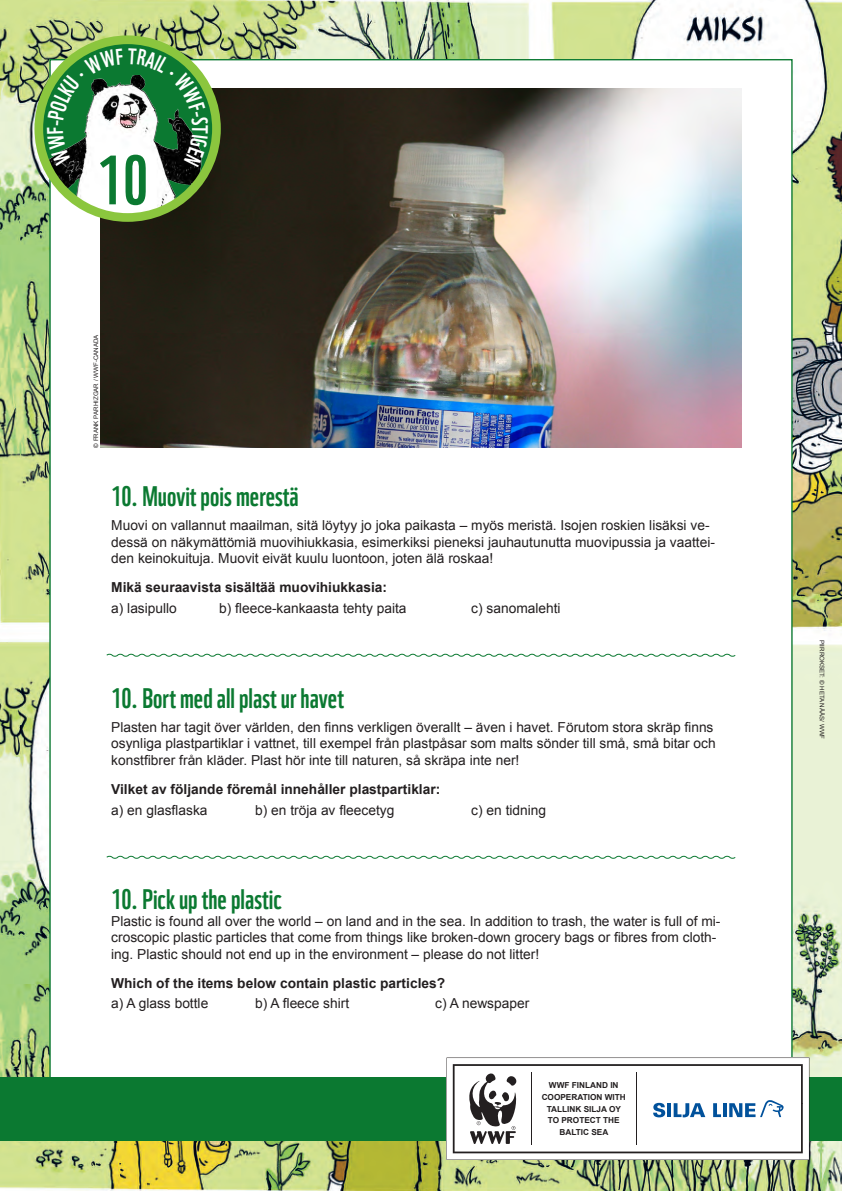
<style>
.page{position:relative;width:842px;height:1191px;background:#fff}
.page>*{position:absolute;margin:0;border:0;box-sizing:border-box;transform-origin:0 0}
.t1{font:67.7px "WWF";color:#0b7931}
.OTS{font:27.5px "WWF";color:#0b7931}
.LEIPIS_SE{font:27.5px "WWF";color:#0b7931}
.LEIPIS_SE-2{font:13.8px/16.5px "Arial";color:#231f20}
.Leipis{font:13.8px/16.5px "Arial";color:#231f20}
.LEIPIS_ENG{font:13.8px/16.5px "Arial";color:#231f20}
.LEIPIS_SE-3{font:700 13.8px "Arial";color:#231f20}
.LEIPIS_ENG-2{font:700 13.8px "Arial";color:#231f20}
.Leipis-2{font:700 13.8px "Arial";color:#231f20}
.t2{font:700 8.2px/11.7px "Arial";color:#231f20;text-align:center}
.t3{font:6.2px "Arial";color:#231f20}
</style>
<div class="page">
<img style="left:0;top:0;width:842px;height:1191px">
<div style="left:49px;top:59px;width:744px;height:1069px;background:#fff;border:1px solid #0b7931"></div>
<img style="left:100px;top:89px;width:642px;height:359px">
<svg style="left:106px;top:653px;width:630px;height:4px"></svg>
<svg style="left:106px;top:855px;width:630px;height:4px"></svg>
<img style="left:39px;top:75px;width:164px;height:142px">
<div style="left:34px;top:35px;width:187px;height:187px;border:9px solid #8bc63e;border-radius:50%"></div>
<div style="left:0;top:1077px;width:842px;height:63px;background:#0b7931"></div>
<svg style="left:447px;top:1057px;width:362px;height:103px"></svg>
<svg style="left:47px;top:48px;width:161px;height:119px"></svg>
<p class="t1" style="left:97px;top:127px;width:53px">10</p>
<p class="t3" style="left:92px;top:448px;width:115px;rotate:-90deg">© FRANK PARHIZGAR / WWF-CANADA</p>
<p class="OTS" style="left:111px;top:474px;width:189px">10. Muovit pois merestä</p>
<p class="Leipis" style="left:111px;top:517px;width:605px">Muovi on vallannut maailman, sitä löytyy jo joka paikasta – myös meristä. Isojen roskien lisäksi ve&shy;dessä on näkymättömiä muovihiukkasia, esimerkiksi pieneksi jauhautunutta muovipussia ja vaattei&shy;den keinokuituja. Muovit eivät kuulu luontoon, joten älä roskaa!</p>
<p class="Leipis-2" style="left:111px;top:578px;width:277px">Mikä seuraavista sisältää muovihiukkasia:</p>
<p class="Leipis" style="left:111px;top:600px;width:67px">a) lasipullo</p>
<p class="Leipis" style="left:219px;top:600px;width:189px">b) fleece-kankaasta tehty paita</p>
<p class="Leipis" style="left:471px;top:600px;width:91px">c) sanomalehti</p>
<p class="OTS" style="left:111px;top:676px;width:234px">10. Bort med all plast ur havet</p>
<p class="LEIPIS_SE-2" style="left:111px;top:719px;width:606px">Plasten har tagit över världen, den finns verkligen överallt – även i havet. Förutom stora skräp finns osynliga plastpartiklar i vattnet, till exempel från plastpåsar som malts sönder till små, små bitar och konstfibrer från kläder. Plast hör inte till naturen, så skräpa inte ner!</p>
<p class="LEIPIS_SE-3" style="left:111px;top:780px;width:331px">Vilket av följande föremål innehåller plastpartiklar:</p>
<p class="LEIPIS_SE-2" style="left:111px;top:801px;width:98px">a) en glasflaska</p>
<p class="LEIPIS_SE-2" style="left:255px;top:801px;width:141px">b) en tröja av fleecetyg</p>
<p class="LEIPIS_SE-2" style="left:471px;top:801px;width:76px">c) en tidning</p>
<p class="LEIPIS_SE" style="left:111px;top:878px;width:172px">10. Pick up the plastic</p>
<p class="LEIPIS_ENG" style="left:111px;top:913px;width:611px">Plastic is found all over the world – on land and in the sea. In addition to trash, the water is full of mi&shy;croscopic plastic particles that come from things like broken-down grocery bags or fibres from cloth&shy;ing. Plastic should not end up in the environment – please do not litter!</p>
<p class="LEIPIS_ENG-2" style="left:111px;top:974px;width:335px">Which of the items below contain plastic particles?</p>
<p class="LEIPIS_ENG" style="left:111px;top:995px;width:99px">a) A glass bottle</p>
<p class="LEIPIS_ENG" style="left:255px;top:995px;width:96px">b) A fleece shirt</p>
<p class="LEIPIS_ENG" style="left:435px;top:995px;width:96px">c) A newspaper</p>
<p class="t2" style="left:542px;top:1080px;width:86px">WWF FINLAND IN<br>COOPERATION WITH<br>TALLINK SILJA OY</p>
<p class="t2" style="left:548px;top:1115px;width:73px">TO PROTECT THE<br>BALTIC SEA</p>
<p class="t3" style="left:826px;top:639px;width:101px;rotate:90deg">PIIRROKSET: © HETA NÄÄS/ WWF</p>
</div>
